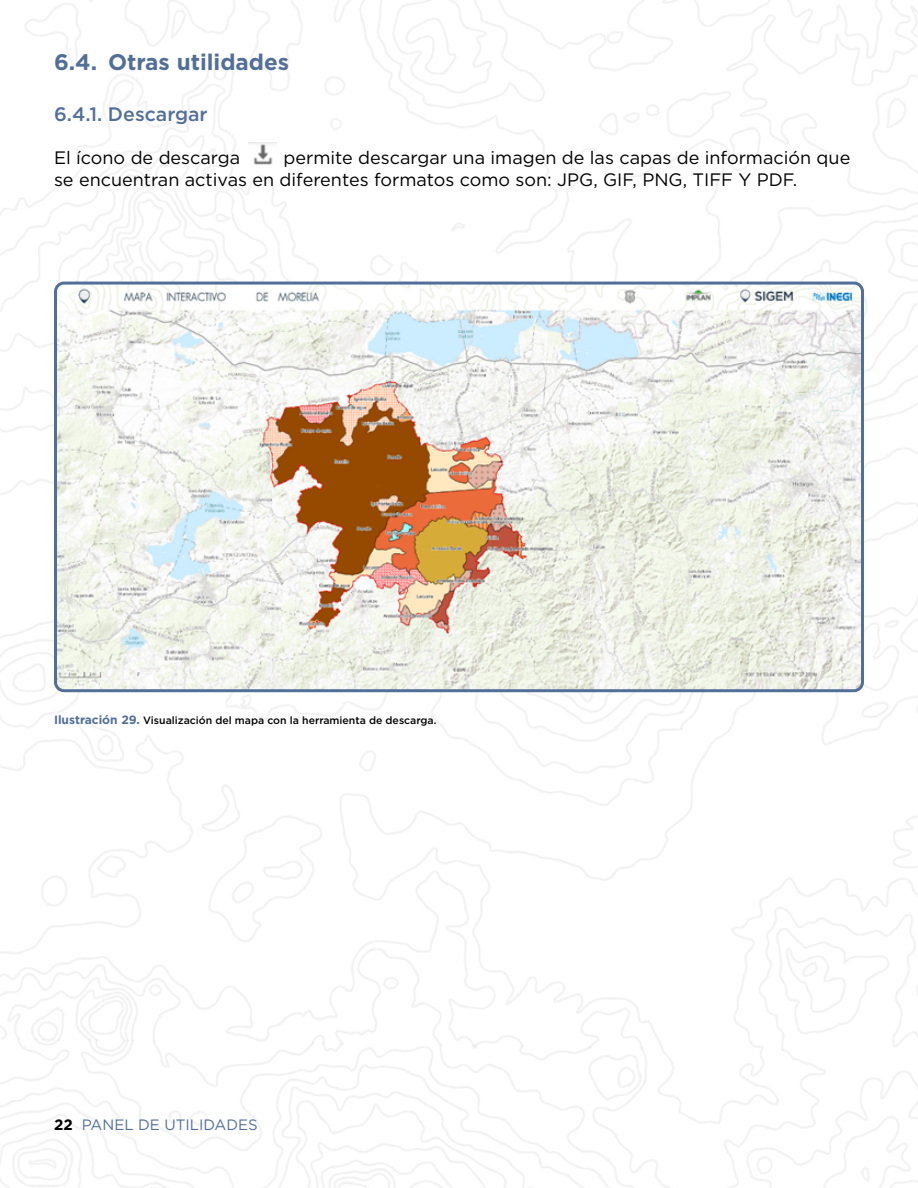
<style>
.page{position:relative;width:918px;height:1188px;background:#fff}
.page>*{position:absolute;margin:0;border:0;box-sizing:border-box;transform-origin:0 0}
.t1{font:700 22.5px "Gotham";color:#526f99}
.t2{font:500 19.5px "Gotham";color:#526f99}
.t3{font:18px/21.6px "Gotham";color:#000}
.t4{font:15px "Gotham";color:#526f99}
.t5{font:500 10.5px "Gotham";color:#000}
.s1{font-weight:700;font-size:12px;color:#526f99}
.s2{font-weight:700;color:#000}
</style>
<div class="page">
<img style="left:248px;top:143px;width:29px;height:22px">
<img style="left:57px;top:286px;width:804px;height:405px">
<div style="left:54px;top:282px;width:810px;height:410px;border:3px solid #526f99;border-radius:9px"></div>
<p class="t1" style="left:54px;top:49px;width:237px">6.4. Otras utilidades</p>
<p class="t2" style="left:54px;top:101px;width:155px">6.4.1. Descargar</p>
<p class="t3" style="left:54px;top:146px;width:188px">El ícono de descarga</p>
<p class="t3" style="left:54px;top:146px;width:798px;text-indent:229px">permite descargar una imagen de las capas de información que se encuentran activas en diferentes formatos como son: JPG, GIF, PNG, TIFF Y PDF.</p>
<p class="t5" style="left:54px;top:714px;width:384px"><span class="s1">Ilustración 29.</span> Visualización del mapa con la herramienta de descarga.</p>
<p class="t4" style="left:54px;top:1115px;width:205px"><span class="s2">22</span> PANEL DE UTILIDADES</p>
</div>
